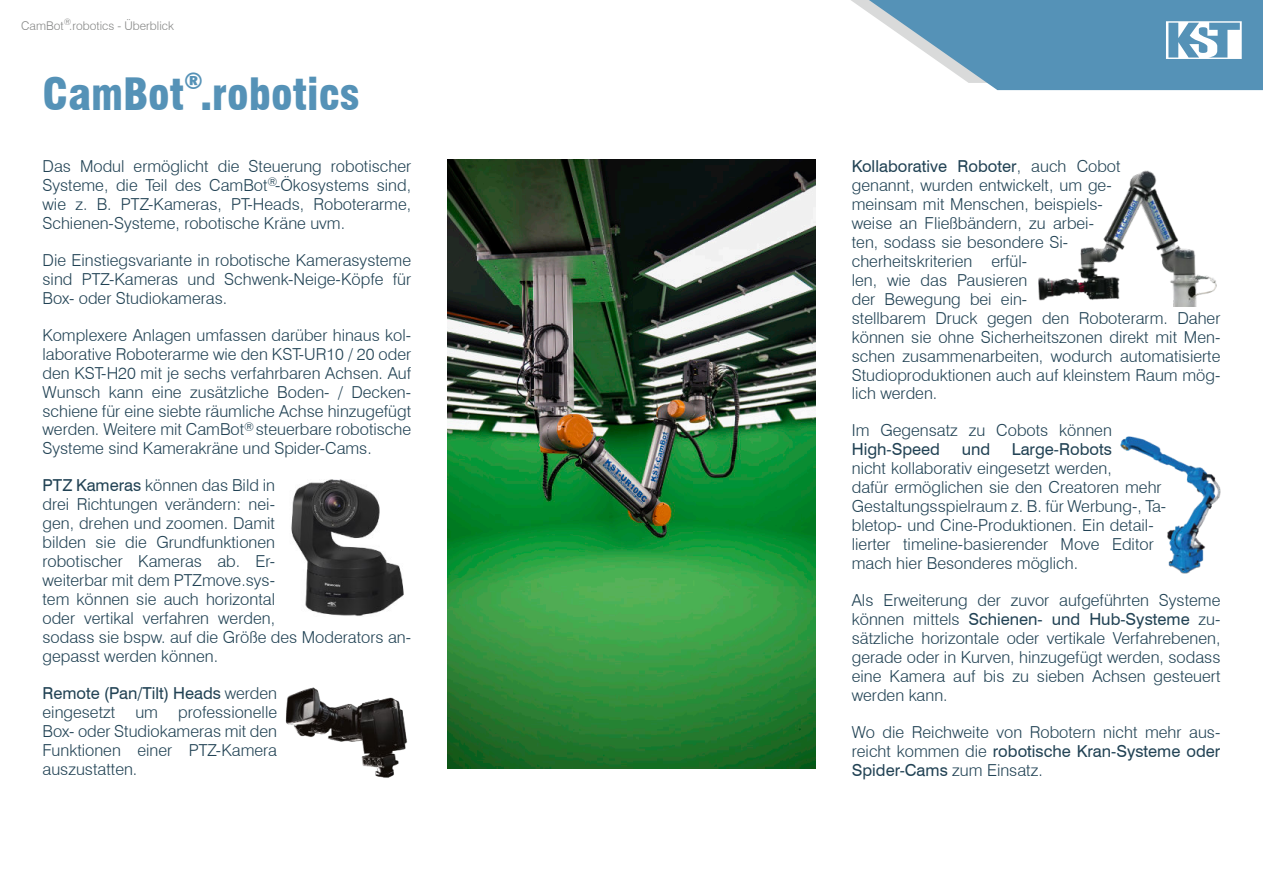
<style>
.page{position:relative;width:1263px;height:893px;background:#fff}
.page>*{position:absolute;margin:0;border:0;box-sizing:border-box;transform-origin:0 0}
.t1{font:900 condensed 43.5px "Swiss 721 BT";color:#5592b7}
.t2{font:900 condensed 22.5px "Swiss 721 BT";color:#5592b7}
.t3{font:300 16.5px/19px "Swiss 721 BT";color:#214254;text-align:justify}
.t4{font:16.5px "Swiss 721 BT";color:#214254}
.t5{font:300 12px "Swiss 721 BT";color:#868786}
.s1{font-weight:400}
</style>
<div class="page">
<svg style="left:851px;top:0;width:412px;height:90px"></svg>
<img style="left:291px;top:479px;width:113px;height:137px">
<img style="left:1038px;top:170px;width:179px;height:137px">
<img style="left:1120px;top:436px;width:100px;height:138px">
<img style="left:285px;top:687px;width:123px;height:91px">
<img style="left:447px;top:160px;width:369px;height:608px">
<p class="t5" style="left:21px;top:21px;width:154px">CamBot<sup>®</sup>.robotics - Überblick</p>
<h2 class="t2" style="left:184px;top:72px;width:20px">®</h2>
<h1 class="t1" style="left:43px;top:77px;width:318px">CamBot .robotics</h1>
<p class="t3" style="left:43px;top:158px;width:370px">Das Modul ermöglicht die Steuerung robotischer Systeme, die Teil des CamBot<sup>®</sup>-Ökosystems sind, wie z. B. PTZ-Kameras, PT-Heads, Roboterarme, Schienen-Systeme, robotische Kräne uvm.</p>
<p class="t3" style="left:43px;top:252px;width:370px">Die Einstiegsvariante in robotische Kamerasysteme sind PTZ-Kameras und Schwenk-Neige-Köpfe für Box- oder Studiokameras.</p>
<p class="t3" style="left:43px;top:327px;width:370px">Komplexere Anlagen umfassen darüber hinaus kol&shy;laborative Roboterarme wie den KST-UR10 / 20 oder den KST-H20 mit je sechs verfahrbaren Achsen. Auf Wunsch kann eine zusätzliche Boden- / Decken&shy;schiene für eine siebte räumliche Achse hinzugefügt werden. Weitere mit CamBot<sup>®</sup> steuerbare robotische Systeme sind Kamerakräne und Spider-Cams.</p>
<p class="t3" style="left:43px;top:478px;width:370px;text-align:left"><span class="s1">PTZ Kameras</span> können das Bild in<br>drei Richtungen verändern: nei-<br>gen, drehen und zoomen. Damit<br>bilden sie die Grundfunktionen<br>robotischer Kameras ab. Er-<br>weiterbar mit dem PTZmove.sys-<br>tem können sie auch horizontal<br>oder vertikal verfahren werden,<br>sodass sie bspw. auf die Größe des Moderators an&shy;gepasst werden können.</p>
<p class="t3" style="left:43px;top:685px;width:236px"><span class="s1">Remote (Pan/Tilt) Heads</span> werden eingesetzt um professionelle Box- oder Studiokameras mit den Funktionen einer PTZ-Kamera auszustatten.</p>
<p class="t3" style="left:852px;top:158px;width:370px;text-align:left"><span class="s1">Kollaborative Roboter</span>, auch Cobot<br>genannt, wurden entwickelt, um ge-<br>meinsam mit Menschen, beispiels-<br>weise an Fließbändern, zu arbei-<br>ten, sodass sie besondere Si-<br>cherheitskriterien erfül-<br>len, wie das Pausieren<br>der Bewegung bei ein-<br>stellbarem Druck gegen den Roboterarm. Daher können sie ohne Sicherheitszonen direkt mit Men&shy;schen zusammenarbeiten, wodurch automatisierte Studioproduktionen auch auf kleinstem Raum mög&shy;lich werden.</p>
<p class="t3" style="left:852px;top:423px;width:262px">Im Gegensatz zu Cobots können</p>
<p class="t4" style="left:852px;top:443px;width:90px">High-Speed</p>
<p class="t4" style="left:962px;top:443px;width:30px">und</p>
<p class="t4" style="left:1012px;top:443px;width:102px">Large-Robots</p>
<p class="t3" style="left:852px;top:461px;width:316px;text-align:left">nicht kollaborativ eingesetzt werden,<br>dafür ermöglichen sie den Creatoren mehr Gestaltungsspielraum z. B. für Werbung-, Ta&shy;bletop- und Cine-Produktionen. Ein detail&shy;lierter timeline-basierender Move Editor mach hier Besonderes möglich.</p>
<p class="t3" style="left:852px;top:592px;width:370px">Als Erweiterung der zuvor aufgeführten Systeme können mittels <span class="s1">Schienen- und Hub-Systeme</span> zu&shy;sätzliche horizontale oder vertikale Verfahrebenen, gerade oder in Kurven, hinzugefügt werden, sodass eine Kamera auf bis zu sieben Achsen gesteuert werden kann.</p>
<p class="t3" style="left:852px;top:724px;width:370px">Wo die Reichweite von Robotern nicht mehr aus&shy;reicht kommen die <span class="s1">robotische Kran-Systeme oder Spider-Cams</span> zum Einsatz.</p>
</div>
